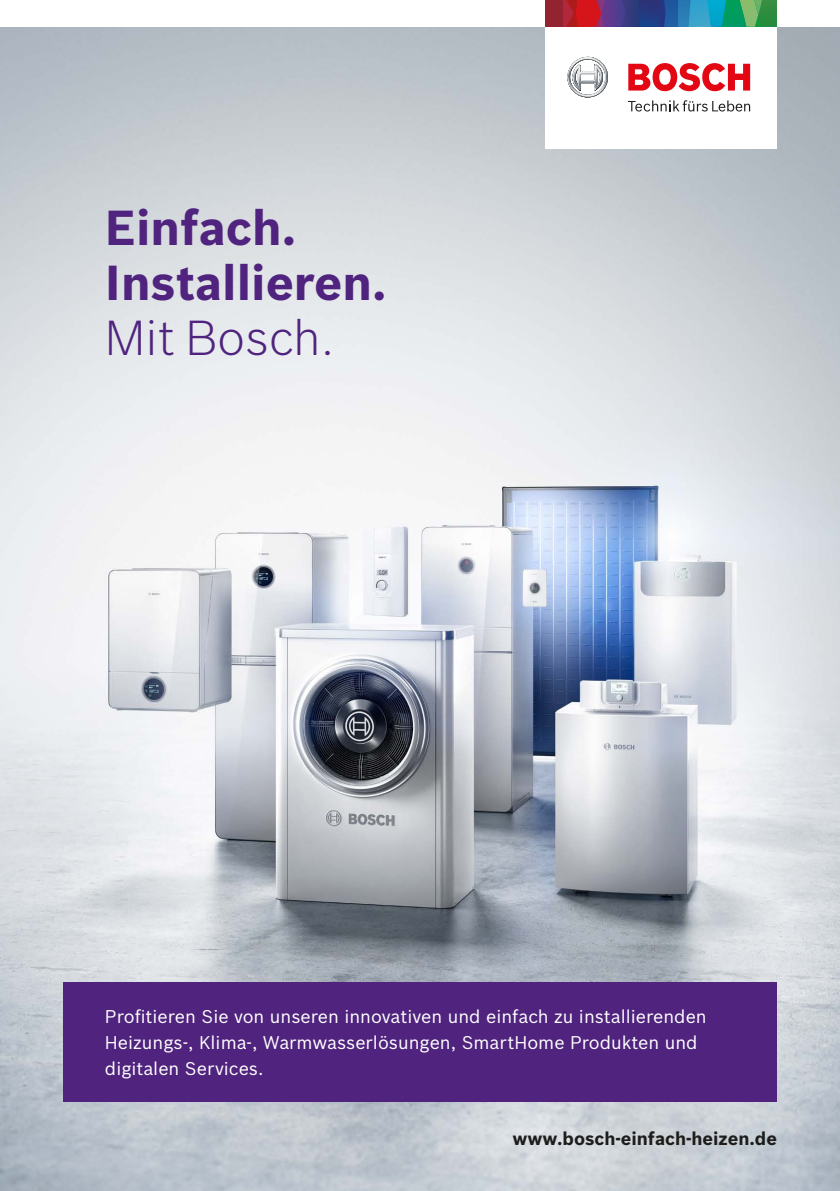
<style>
.page{position:relative;width:840px;height:1191px;background:#fff}
.page>*{position:absolute;margin:0;border:0;box-sizing:border-box;transform-origin:0 0}
.t1{font:700 48px/55.2px "Bosch Sans";color:#50247e}
.t2{font:300 48px "Bosch Sans";color:#50247e}
.t3{font:18px/26px "Bosch Sans";color:#fff}
.t4{font:700 18px "Bosch Sans";color:#1d1d1b}
</style>
<div class="page">
<img style="left:0;top:27px;width:839px;height:1164px">
<div style="left:63px;top:982px;width:713px;height:119px;background:#50247e"></div>
<div style="left:545px;top:0;width:231px;height:148px;background:#fff"></div>
<div style="left:545px;top:0;width:17px;height:27px;background:#942331"></div>
<svg style="left:562px;top:0;width:214px;height:27px;background:#4b6378"></svg>
<svg style="left:567px;top:57px;width:41px;height:41px"></svg>
<svg style="left:628px;top:63px;width:121px;height:28px"></svg>
<svg style="left:628px;top:100px;width:121px;height:11px"></svg>
<h1 class="t1" style="left:105px;top:197px;width:283px">Einfach.<br>Installieren.</h1>
<h1 class="t2" style="left:105px;top:304px;width:231px">Mit Bosch.</h1>
<p class="t3" style="left:105px;top:1002px;width:603px">Profitieren Sie von unseren innovativen und einfach zu installierenden<br>Heizungs-, Klima-, Warmwasserlösungen, SmartHome Produkten und digitalen Services.</p>
<p class="t4" style="left:512px;top:1124px;width:266px">www.bosch-einfach-heizen.de</p>
</div>
